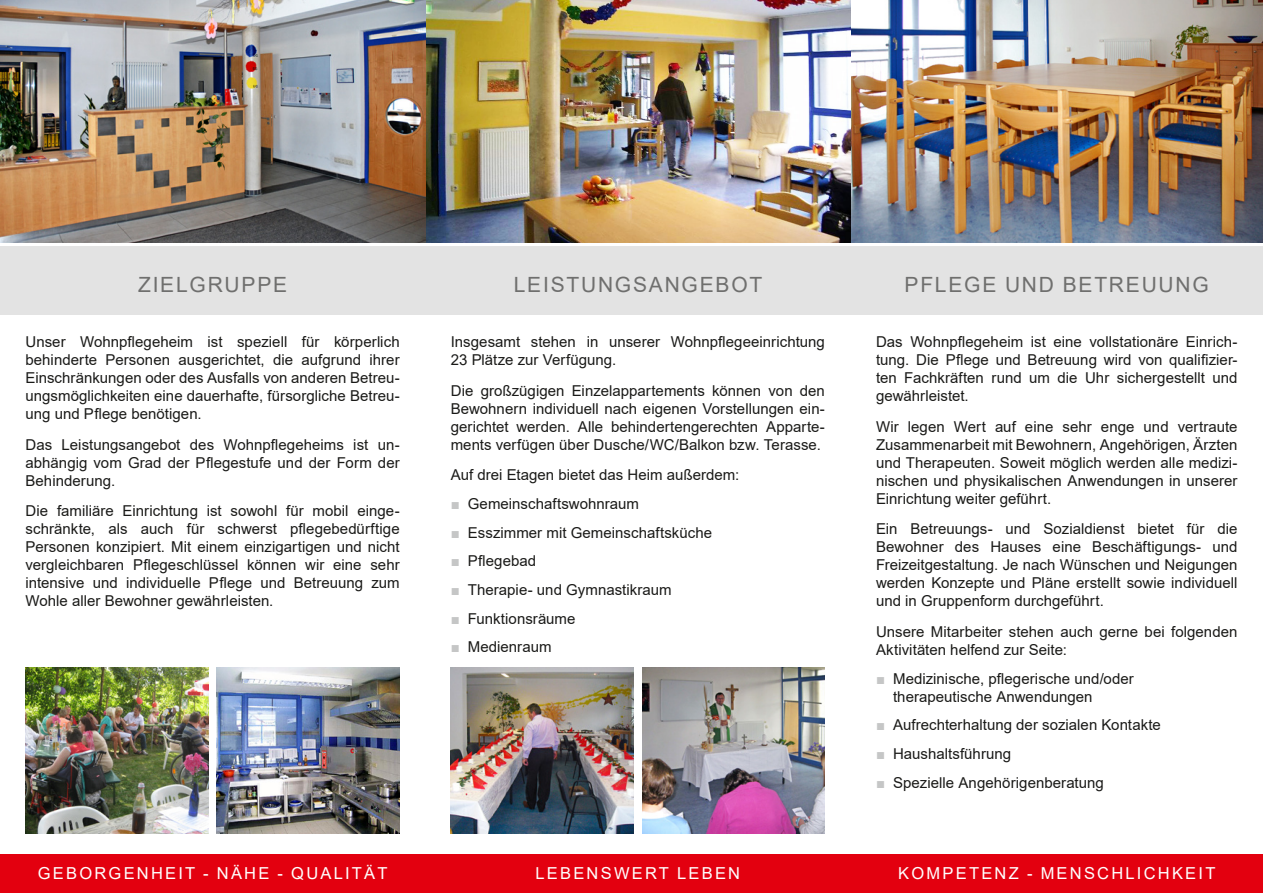
<style>
.page{position:relative;width:1263px;height:893px;background:#fff}
.page>*{position:absolute;margin:0;border:0;box-sizing:border-box;transform-origin:0 0}
.t1{font:21px "Arial";letter-spacing:.085em;color:#6f6f6e}
.t2{font:16.5px "Arial";letter-spacing:.135em;color:#fff}
.t3{font:15px/18px "Arial";letter-spacing:.005em;color:#1a1a18;text-align:justify}
.s1{color:#c5c6c6}
</style>
<div class="page">
<div style="left:0;top:855px;width:1263px;height:38px;background:#e3000f"></div>
<div style="left:0;top:247px;width:1263px;height:68px;background:#e3e3e3"></div>
<img style="left:0;top:0;width:1263px;height:242px">
<img style="left:217px;top:668px;width:183px;height:165px">
<img style="left:642px;top:668px;width:183px;height:165px">
<img style="left:26px;top:668px;width:182px;height:165px">
<img style="left:451px;top:668px;width:183px;height:165px">
<h1 class="t1" style="left:138px;top:270px;width:151px">ZIELGRUPPE</h1>
<h1 class="t1" style="left:514px;top:270px;width:250px">LEISTUNGSANGEBOT</h1>
<h1 class="t1" style="left:904px;top:270px;width:306px">PFLEGE UND BETREUUNG</h1>
<p class="t3" style="left:26px;top:332px;width:376px">Unser Wohnpflegeheim ist speziell für körperlich behinderte Personen ausgerichtet, die aufgrund ihrer Einschränkungen oder des Ausfalls von anderen Betreu&shy;ungsmöglichkeiten eine dauerhafte, fürsorgliche Betreu&shy;ung und Pflege benötigen.</p>
<p class="t3" style="left:26px;top:435px;width:376px">Das Leistungsangebot des Wohnpflegeheims ist un&shy;abhängig vom Grad der Pflegestufe und der Form der Behinderung.</p>
<p class="t3" style="left:26px;top:502px;width:376px">Die familiäre Einrichtung ist sowohl für mobil einge&shy;schränkte, als auch für schwerst pflegebedürftige Personen konzipiert. Mit einem einzigartigen und nicht vergleichbaren Pflegeschlüssel können wir eine sehr intensive und individuelle Pflege und Betreuung zum Wohle aller Bewohner gewährleisten.</p>
<p class="t3" style="left:451px;top:332px;width:376px">Insgesamt stehen in unserer Wohnpflegeeinrichtung<br>23 Plätze zur Verfügung.</p>
<p class="t3" style="left:451px;top:381px;width:376px">Die großzügigen Einzelappartements können von den Bewohnern individuell nach eigenen Vorstellungen ein&shy;gerichtet werden. Alle behindertengerechten Apparte&shy;ments verfügen über Dusche/WC/Balkon bzw. Terasse.</p>
<p class="t3" style="left:451px;top:466px;width:290px">Auf drei Etagen bietet das Heim außerdem:</p>
<p class="t3" style="left:451px;top:495px;width:190px"><span class="s1">■</span> Gemeinschaftswohnraum</p>
<p class="t3" style="left:451px;top:523px;width:263px"><span class="s1">■</span> Esszimmer mit Gemeinschaftsküche</p>
<p class="t3" style="left:451px;top:552px;width:87px"><span class="s1">■</span> Pflegebad</p>
<p class="t3" style="left:451px;top:580px;width:222px"><span class="s1">■</span> Therapie- und Gymnastikraum</p>
<p class="t3" style="left:451px;top:609px;width:126px"><span class="s1">■</span> Funktionsräume</p>
<p class="t3" style="left:451px;top:638px;width:102px"><span class="s1">■</span> Medienraum</p>
<p class="t3" style="left:876px;top:332px;width:363px">Das Wohnpflegeheim ist eine vollstationäre Einrich&shy;tung. Die Pflege und Betreuung wird von qualifizier&shy;ten Fachkräften rund um die Uhr sichergestellt und gewährleistet.</p>
<p class="t3" style="left:876px;top:417px;width:363px">Wir legen Wert auf eine sehr enge und vertraute Zusammenarbeit mit Bewohnern, Angehörigen, Ärzten und Therapeuten. Soweit möglich werden alle medizi&shy;nischen und physikalischen Anwendungen in unserer Einrichtung weiter geführt.</p>
<p class="t3" style="left:876px;top:520px;width:363px">Ein Betreuungs- und Sozialdienst bietet für die Bewohner des Hauses eine Beschäftigungs- und Freizeitgestaltung. Je nach Wünschen und Neigungen werden Konzepte und Pläne erstellt sowie individuell und in Gruppenform durchgeführt.</p>
<p class="t3" style="left:876px;top:623px;width:363px">Unsere Mitarbeiter stehen auch gerne bei folgenden<br>Aktivitäten helfend zur Seite:</p>
<p class="t3" style="left:893px;top:669px;width:242px;text-indent:-17px"><span class="s1">■</span> Medizinische, pflegerische und/oder therapeutische Anwendungen</p>
<p class="t3" style="left:876px;top:716px;width:286px"><span class="s1">■</span> Aufrechterhaltung der sozialen Kontakte</p>
<p class="t3" style="left:876px;top:745px;width:137px"><span class="s1">■</span> Haushaltsführung</p>
<p class="t3" style="left:876px;top:773px;width:229px"><span class="s1">■</span> Spezielle Angehörigenberatung</p>
<p class="t2" style="left:38px;top:862px;width:351px">GEBORGENHEIT - NÄHE - QUALITÄT</p>
<p class="t2" style="left:535px;top:862px;width:206px">LEBENSWERT LEBEN</p>
<p class="t2" style="left:898px;top:862px;width:319px">KOMPETENZ - MENSCHLICHKEIT</p>
</div>
